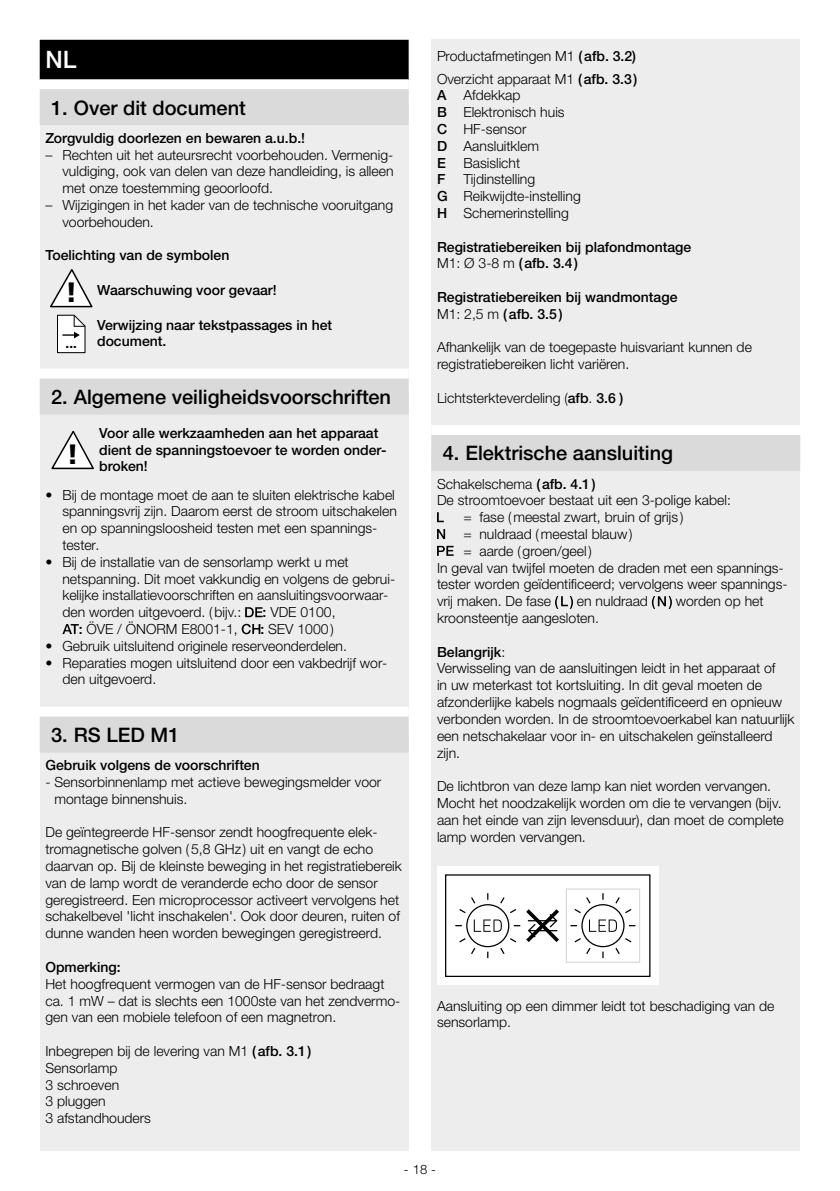
<style>
.page{position:relative;width:840px;height:1191px;background:#fff}
.page>*{position:absolute;margin:0;border:0;box-sizing:border-box;transform-origin:0 0}
.t1{font:900 28px "Frutiger LT Com";color:#000}
.t2{font:500 24px "Helvetica Neue LTW1 G";color:#fff}
.t3{font:500 20px "Helvetica Neue LTW1 G";color:#000}
.t4{font:300 14px/16.8px "Helvetica Neue LTW1 G";color:#000}
.t5{font:500 14px/16.8px "Helvetica Neue LTW1 G";color:#000}
.t6{font:700 13.4px "Helvetica Neue LT Pro";color:#000}
.t7{font:300 13px "Helvetica Neue LTW1 G";color:#000}
.s1{font-stretch:condensed}
.s2{font-family:"Frutiger LT Com";font-weight:900;font-size:28px}
.s3{font-weight:500}
.s4{font-weight:300}
</style>
<div class="page">
<div style="left:431px;top:40px;width:368px;height:1111px;background:#ededed"></div>
<div style="left:431px;top:425px;width:368px;height:24px;background:#fff"></div>
<div style="left:431px;top:435px;width:368px;height:36px;background:#dadada"></div>
<svg style="left:437px;top:512px;width:6px;height:10px"></svg>
<svg style="left:437px;top:529px;width:8px;height:10px"></svg>
<svg style="left:437px;top:546px;width:16px;height:10px"></svg>
<svg style="left:555px;top:596px;width:17px;height:13px"></svg>
<svg style="left:651px;top:596px;width:20px;height:13px"></svg>
<div style="left:437px;top:866px;width:221px;height:119px;background:#fff"></div>
<svg style="left:445px;top:874px;width:205px;height:103px"></svg>
<div style="left:40px;top:40px;width:368px;height:1111px;background:#ededed"></div>
<div style="left:40px;top:40px;width:368px;height:40px;background:#000"></div>
<div style="left:40px;top:79px;width:368px;height:24px;background:#fff"></div>
<div style="left:40px;top:89px;width:368px;height:36px;background:#dadada"></div>
<div style="left:40px;top:369px;width:368px;height:24px;background:#fff"></div>
<div style="left:40px;top:378px;width:368px;height:36px;background:#dadada"></div>
<div style="left:40px;top:706px;width:368px;height:24px;background:#fff"></div>
<div style="left:40px;top:716px;width:368px;height:36px;background:#dadada"></div>
<svg style="left:50px;top:269px;width:42px;height:38px"></svg>
<svg style="left:57px;top:315px;width:28px;height:38px"></svg>
<svg style="left:245px;top:607px;width:17px;height:10px"></svg>
<svg style="left:62px;top:624px;width:17px;height:10px"></svg>
<svg style="left:241px;top:624px;width:19px;height:10px"></svg>
<svg style="left:51px;top:431px;width:43px;height:39px"></svg>
<h2 class="t2" style="left:45px;top:45px;width:33px">NL</h2>
<h3 class="t3" style="left:51px;top:95px;width:196px">1. Over dit document</h3>
<p class="t5" style="left:45px;top:129px;width:261px">Zorgvuldig doorlezen en bewaren a.u.b.!</p>
<p class="t4" style="left:62px;top:146px;width:332px;text-align:justify;text-indent:-17px"><span class="s1">–</span> Rechten uit het auteursrecht voorbehouden. Vermenig&shy;vuldiging, ook van delen van deze handleiding, is alleen met onze toestemming geoorloofd.</p>
<p class="t4" style="left:62px;top:197px;width:332px;text-indent:-17px"><span class="s1">–</span> Wijzigingen in het kader van de technische vooruitgang voorbehouden.</p>
<p class="t5" style="left:45px;top:247px;width:185px">Toelichting van de symbolen</p>
<p class="t5" style="left:65px;top:282px;width:213px"><span class="s2">!</span> Waarschuwing voor gevaar!</p>
<p class="t6" style="left:66px;top:335px;width:13px">...</p>
<p class="t5" style="left:97px;top:316px;width:236px">Verwijzing naar tekstpassages in het document.</p>
<h3 class="t3" style="left:51px;top:385px;width:341px">2. Algemene veiligheidsvoorschriften</h3>
<p class="t5" style="left:99px;top:424px;width:289px">Voor alle werkzaamheden aan het apparaat dient de spanningstoevoer te worden onder&shy;broken!</p>
<p class="t4" style="left:62px;top:486px;width:336px;text-indent:-17px">• Bij de montage moet de aan te sluiten elektrische kabel spanningsvrij zijn. Daarom eerst de stroom uitschakelen en op spanningsloosheid testen met een spannings&shy;tester.</p>
<p class="t4" style="left:62px;top:553px;width:334px;text-indent:-17px">• Bij de installatie van de sensorlamp werkt u met netspanning. Dit moet vakkundig en volgens de gebrui&shy;kelijke installatievoorschriften en aansluitingsvoorwaar&shy;den worden uitgevoerd. (bijv.:</p>
<h1 class="t1" style="left:66px;top:437px;width:14px">!</h1>
<p class="t4" style="left:262px;top:604px;width:74px"><span class="s3">:</span> VDE 0100,</p>
<p class="t4" style="left:79px;top:620px;width:160px"><span class="s3">:</span> ÖVE / ÖNORM E8001-1,</p>
<p class="t4" style="left:260px;top:620px;width:75px"><span class="s3">:</span> SEV 1000)</p>
<p class="t4" style="left:45px;top:637px;width:303px">• Gebruik uitsluitend originele reserveonderdelen.</p>
<p class="t4" style="left:62px;top:654px;width:326px;text-indent:-17px">• Reparaties mogen uitsluitend door een vakbedrijf wor&shy;den uitgevoerd.</p>
<h3 class="t3" style="left:51px;top:723px;width:130px">3. RS LED M1</h3>
<p class="t5" style="left:45px;top:757px;width:216px">Gebruik volgens de voorschriften</p>
<p class="t4" style="left:54px;top:773px;width:328px;text-indent:-9px">- Sensorbinnenlamp met actieve bewegingsmelder voor montage binnenshuis.</p>
<p class="t4" style="left:45px;top:824px;width:358px">De geïntegreerde HF-sensor zendt hoogfrequente elek&shy;tromagnetische golven (5,8 GHz ) uit en vangt de echo daarvan op. Bij de kleinste beweging in het registratiebereik van de lamp wordt de veranderde echo door de sensor geregistreerd. Een microprocessor activeert vervolgens het schakelbevel 'licht inschakelen'. Ook door deuren, ruiten of dunne wanden heen worden bewegingen geregistreerd.</p>
<p class="t5" style="left:45px;top:958px;width:77px">Opmerking:</p>
<p class="t4" style="left:45px;top:975px;width:356px">Het hoogfrequent vermogen van de HF-sensor bedraagt ca. 1 mW – dat is slechts een 1000ste van het zendvermo&shy;gen van een mobiele telefoon of een magnetron.</p>
<p class="t4" style="left:45px;top:1042px;width:267px">Inbegrepen bij de levering van M1 <span class="s3">(afb. 3.1)<br></span>Sensorlamp<br>3 schroeven<br>3 pluggen<br>3 afstandhouders</p>
<p class="t4" style="left:437px;top:45px;width:202px;line-height:22.4px">Productafmetingen M1 <span class="s3">(afb. 3.2)<br></span>Overzicht apparaat M1 <span class="s3">(afb. 3.3)</span></p>
<p class="t4" style="left:437px;top:87px;width:129px"><span class="s3">A</span> Afdekkap<br><span class="s3">B</span> Elektronisch huis<br><span class="s3">C</span> HF-sensor<br><span class="s3">D</span> Aansluitklem<br><span class="s3">E</span></p>
<p class="t4" style="left:463px;top:154px;width:58px">Basislicht</p>
<p class="t4" style="left:437px;top:171px;width:145px;text-indent:26px">Tijdinstelling<br><span class="s3">G</span> Reikwijdte-instelling<br><span class="s3">H</span> Schemerinstelling</p>
<p class="t5" style="left:437px;top:238px;width:256px">Registratiebereiken bij plafondmontage<br><span class="s4">M1: Ø 3-8 m</span> (afb. 3.4)</p>
<p class="t5" style="left:437px;top:289px;width:242px">Registratiebereiken bij wandmontage<br><span class="s4">M1: 2,5 m</span> (afb. 3.5)</p>
<p class="t4" style="left:437px;top:339px;width:316px">Afhankelijk van de toegepaste huisvariant kunnen de registratiebereiken licht variëren.</p>
<p class="t4" style="left:437px;top:389px;width:188px">Lichtsterkteverdeling (<span class="s3">afb</span>. <span class="s3">3.6 )</span></p>
<p class="t5" style="left:437px;top:171px;width:10px">F</p>
<h3 class="t3" style="left:442px;top:441px;width:232px">4. Elektrische aansluiting</h3>
<p class="t4" style="left:437px;top:475px;width:160px">Schakelschema <span class="s3">(afb. 4.1)</span></p>
<p class="t4" style="left:437px;top:492px;width:295px">De stroomtoevoer bestaat uit een 3-polige kabel:</p>
<p class="t4" style="left:463px;top:509px;width:221px">= fase (meestal zwart, bruin of grijs )</p>
<p class="t4" style="left:463px;top:525px;width:171px">= nuldraad (meestal blauw)</p>
<p class="t4" style="left:463px;top:542px;width:130px">= aarde (groen/geel )</p>
<p class="t4" style="left:437px;top:559px;width:348px">In geval van twijfel moeten de draden met een spannings-</p>
<p class="t4" style="left:437px;top:576px;width:352px">tester worden geïdentificeerd; vervolgens weer spannings-</p>
<p class="t4" style="left:437px;top:593px;width:116px">vrij maken. De fase</p>
<p class="t4" style="left:576px;top:593px;width:72px">en nuldraad</p>
<p class="t4" style="left:675px;top:593px;width:89px">worden op het</p>
<p class="t4" style="left:437px;top:609px;width:163px">kroonsteentje aangesloten.</p>
<p class="t4" style="left:437px;top:643px;width:359px"><span class="s3">Belangrijk</span>:<br>Verwisseling van de aansluitingen leidt in het apparaat of<br>in uw meterkast tot kortsluiting. In dit geval moeten de afzonderlijke kabels nogmaals geïdentificeerd en opnieuw verbonden worden. In de stroomtoevoerkabel kan natuurlijk een netschakelaar voor in- en uitschakelen geïnstalleerd zijn.</p>
<p class="t4" style="left:437px;top:777px;width:348px">De lichtbron van deze lamp kan niet worden vervangen.<br>Mocht het noodzakelijk worden om die te vervangen (bijv. aan het einde van zijn levensduur), dan moet de complete lamp worden vervangen.</p>
<p class="t4" style="left:437px;top:997px;width:339px">Aansluiting op een dimmer leidt tot beschadiging van de sensorlamp.</p>
<p class="t7" style="left:404px;top:1161px;width:34px">- 18 -</p>
</div>
